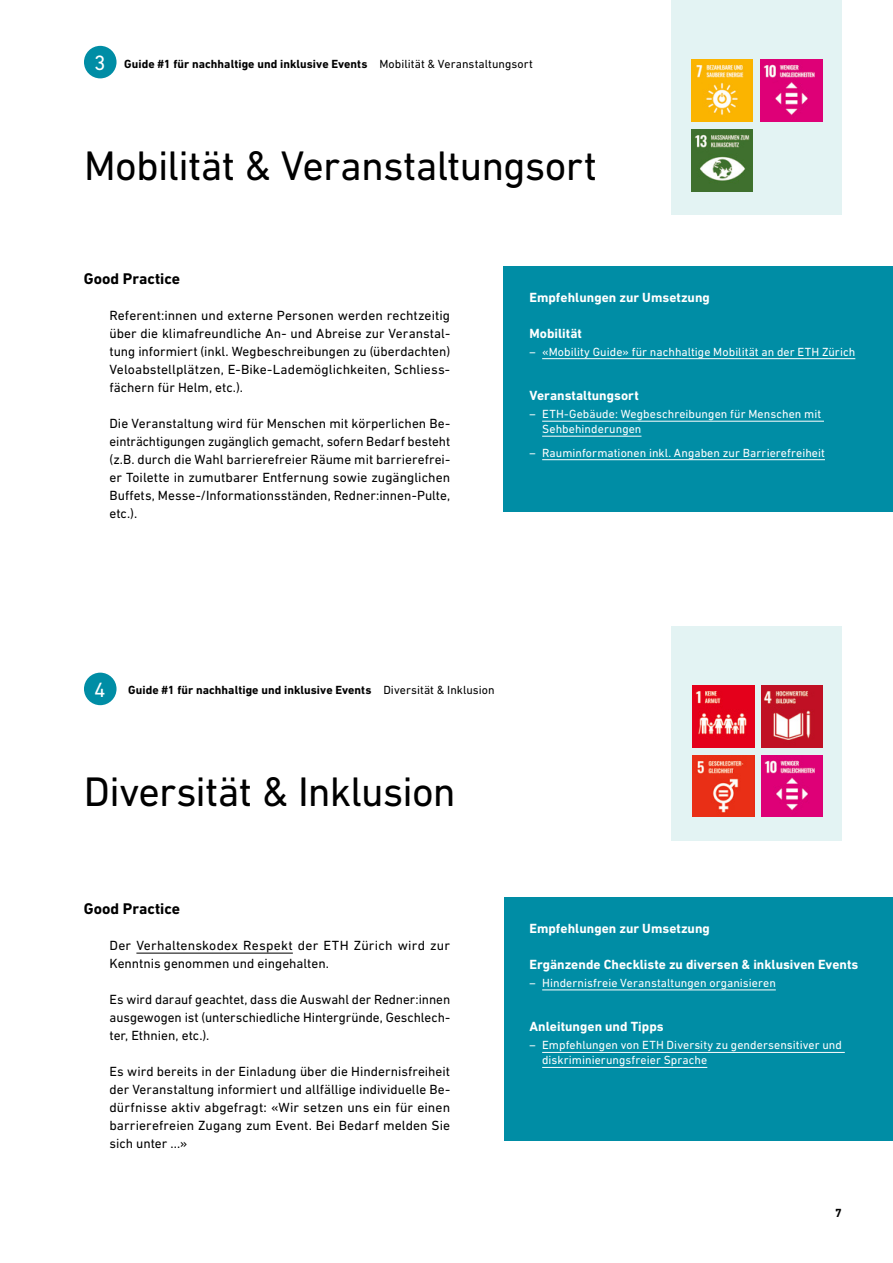
<style>
.page{position:relative;width:893px;height:1263px;background:#fff}
.page>*{position:absolute;margin:0;border:0;box-sizing:border-box;transform-origin:0 0}
.Headline_A4-M__28_33_6pt__120___H2{font:42px "DIN Next LT Pro";letter-spacing:-.02em;color:#000}
.t1{font:21px "DIN Next LT Pro";color:#fff}
.Zwischentitel_A4-M__10_5_12pt_H4{font:700 15.75px "DIN Next LT Pro";color:#000}
.Lauftext_Checkbox__Blocksatz___9_12pt_P{font:13.5px/18px "DIN Next LT Pro";color:#000;text-align:justify}
.Zwischentitel_A4-S__9_12pt_H5{font:700 13.5px "DIN Next LT Pro";color:#fff}
.Zwischentitel_A4-S__9_12pt_H4{font:700 13.5px "DIN Next LT Pro";letter-spacing:.005em;color:#fff}
.Infotext_S__Aufzählung_weiss___8_10pt_P{font:12px/15px "DIN Next LT Pro";letter-spacing:.005em;color:#fff}
.t2{font:700 12px "DIN Next LT Pro";letter-spacing:.005em;color:#000}
.s1{font-weight:400}
.s2{font-family:"DIN Next W1 G"}
</style>
<div class="page">
<div style="left:504px;top:266px;width:389px;height:245px;background:#008da5"></div>
<hr style="left:542px;top:358px;width:313px;height:1px;background:#fff">
<hr style="left:542px;top:421px;width:282px;height:1px;background:#fff">
<hr style="left:542px;top:436px;width:99px;height:1px;background:#fff">
<hr style="left:542px;top:459px;width:283px;height:1px;background:#fff">
<div style="left:672px;top:0;width:170px;height:215px;background:#e3f3f3"></div>
<img style="left:761px;top:60px;width:61px;height:61px">
<img style="left:691px;top:60px;width:62px;height:61px">
<img style="left:691px;top:129px;width:62px;height:62px">
<hr style="left:136px;top:953px;width:157px;height:1px;background:#000">
<div style="left:672px;top:626px;width:170px;height:215px;background:#e3f3f3"></div>
<img style="left:693px;top:685px;width:61px;height:63px">
<img style="left:761px;top:685px;width:62px;height:63px">
<img style="left:761px;top:755px;width:62px;height:62px">
<img style="left:693px;top:755px;width:61px;height:62px">
<div style="left:504px;top:897px;width:389px;height:244px;background:#008da5"></div>
<hr style="left:542px;top:990px;width:234px;height:1px;background:#fff">
<hr style="left:542px;top:1052px;width:303px;height:1px;background:#fff">
<hr style="left:542px;top:1067px;width:165px;height:1px;background:#fff">
<div style="left:84px;top:46px;width:33px;height:32px;background:#008da5;border-radius:50%"></div>
<div style="left:84px;top:673px;width:33px;height:32px;background:#008da5;border-radius:50%"></div>
<h2 class="t1" style="left:94px;top:51px;width:13px">3</h2>
<p class="t2" style="left:124px;top:57px;width:410px">Guide #1 für nachhaltige und inklusive Events <span class="s1">Mobilität &amp; Veranstaltungsort</span></p>
<h2 class="Headline_A4-M__28_33_6pt__120___H2" style="left:84px;top:142px;width:514px">Mobilität &amp; Veranstaltungsort</h2>
<h4 class="Zwischentitel_A4-M__10_5_12pt_H4" style="left:84px;top:269px;width:98px">Good Practice</h4>
<p class="Lauftext_Checkbox__Blocksatz___9_12pt_P" style="left:109px;top:306px;width:342px">Referent:innen und externe Personen werden rechtzeitig über die klimafreundliche An- und Abreise zur Veranstal&shy;tung informiert (inkl. Wegbeschreibungen zu (überdachten)<br>Veloabstellplätzen, E-Bike-Lademöglichkeiten, Schliess&shy;fächern für Helm, etc.).</p>
<p class="Lauftext_Checkbox__Blocksatz___9_12pt_P" style="left:109px;top:414px;width:342px">Die Veranstaltung wird für Menschen mit körperlichen Be&shy;einträchtigungen zugänglich gemacht, sofern Bedarf besteht (z.B. durch die Wahl barrierefreier Räume mit barrierefrei&shy;er Toilette in zumutbarer Entfernung sowie zugänglichen Buffets, Messe-/Informationsständen, Redner:innen-Pulte, etc.).</p>
<h4 class="Zwischentitel_A4-S__9_12pt_H4" style="left:529px;top:289px;width:182px">Empfehlungen zur Umsetzung</h4>
<h5 class="Zwischentitel_A4-S__9_12pt_H5" style="left:529px;top:325px;width:54px">Mobilität</h5>
<p class="Infotext_S__Aufzählung_weiss___8_10pt_P" style="left:529px;top:344px;width:327px">– «Mobility Guide» für nachhaltige Mobilität an der ETH Zürich</p>
<h5 class="Zwischentitel_A4-S__9_12pt_H5" style="left:529px;top:388px;width:111px">Veranstaltungsort</h5>
<p class="Infotext_S__Aufzählung_weiss___8_10pt_P" style="left:542px;top:406px;width:281px;text-indent:-13px"><span class="s2">–</span> ETH-Gebäude: Wegbeschreibungen für Menschen mit<br>Sehbehinderungen</p>
<p class="Infotext_S__Aufzählung_weiss___8_10pt_P" style="left:529px;top:445px;width:297px"><span class="s2">–</span> Rauminformationen inkl. Angaben zur Barrierefreiheit</p>
<h2 class="t1" style="left:94px;top:677px;width:13px">4</h2>
<p class="t2" style="left:128px;top:683px;width:368px">Guide #1 für nachhaltige und inklusive Events <span class="s1">Diversität &amp; Inklusion</span></p>
<h2 class="Headline_A4-M__28_33_6pt__120___H2" style="left:84px;top:768px;width:373px">Diversität &amp; Inklusion</h2>
<h4 class="Zwischentitel_A4-M__10_5_12pt_H4" style="left:84px;top:899px;width:98px">Good Practice</h4>
<p class="Lauftext_Checkbox__Blocksatz___9_12pt_P" style="left:109px;top:936px;width:342px">Der Verhaltenskodex Respekt der ETH Zürich wird zur<br>Kenntnis genommen und eingehalten.</p>
<p class="Lauftext_Checkbox__Blocksatz___9_12pt_P" style="left:109px;top:990px;width:342px">Es wird darauf geachtet, dass die Auswahl der Redner:innen ausgewogen ist (unterschiedliche Hintergründe, Geschlech&shy;ter, Ethnien, etc.).</p>
<p class="Lauftext_Checkbox__Blocksatz___9_12pt_P" style="left:109px;top:1062px;width:342px">Es wird bereits in der Einladung über die Hindernisfreiheit der Veranstaltung informiert und allfällige individuelle Be&shy;dürfnisse aktiv abgefragt: «Wir setzen uns ein für einen barrierefreien Zugang zum Event. Bei Bedarf melden Sie sich unter ...»</p>
<h4 class="Zwischentitel_A4-S__9_12pt_H4" style="left:529px;top:920px;width:182px">Empfehlungen zur Umsetzung</h4>
<h5 class="Zwischentitel_A4-S__9_12pt_H5" style="left:529px;top:956px;width:331px">Ergänzende Checkliste zu diversen &amp; inklusiven Events</h5>
<p class="Infotext_S__Aufzählung_weiss___8_10pt_P" style="left:529px;top:975px;width:248px">– Hindernisfreie Veranstaltungen organisieren</p>
<h5 class="Zwischentitel_A4-S__9_12pt_H5" style="left:529px;top:1019px;width:136px">Anleitungen und Tipps</h5>
<p class="Infotext_S__Aufzählung_weiss___8_10pt_P" style="left:542px;top:1038px;width:301px;text-indent:-13px">– Empfehlungen von ETH Diversity zu gendersensitiver und diskriminierungsfreier Sprache</p>
<p class="t2" style="left:835px;top:1206px;width:8px">7</p>
</div>
